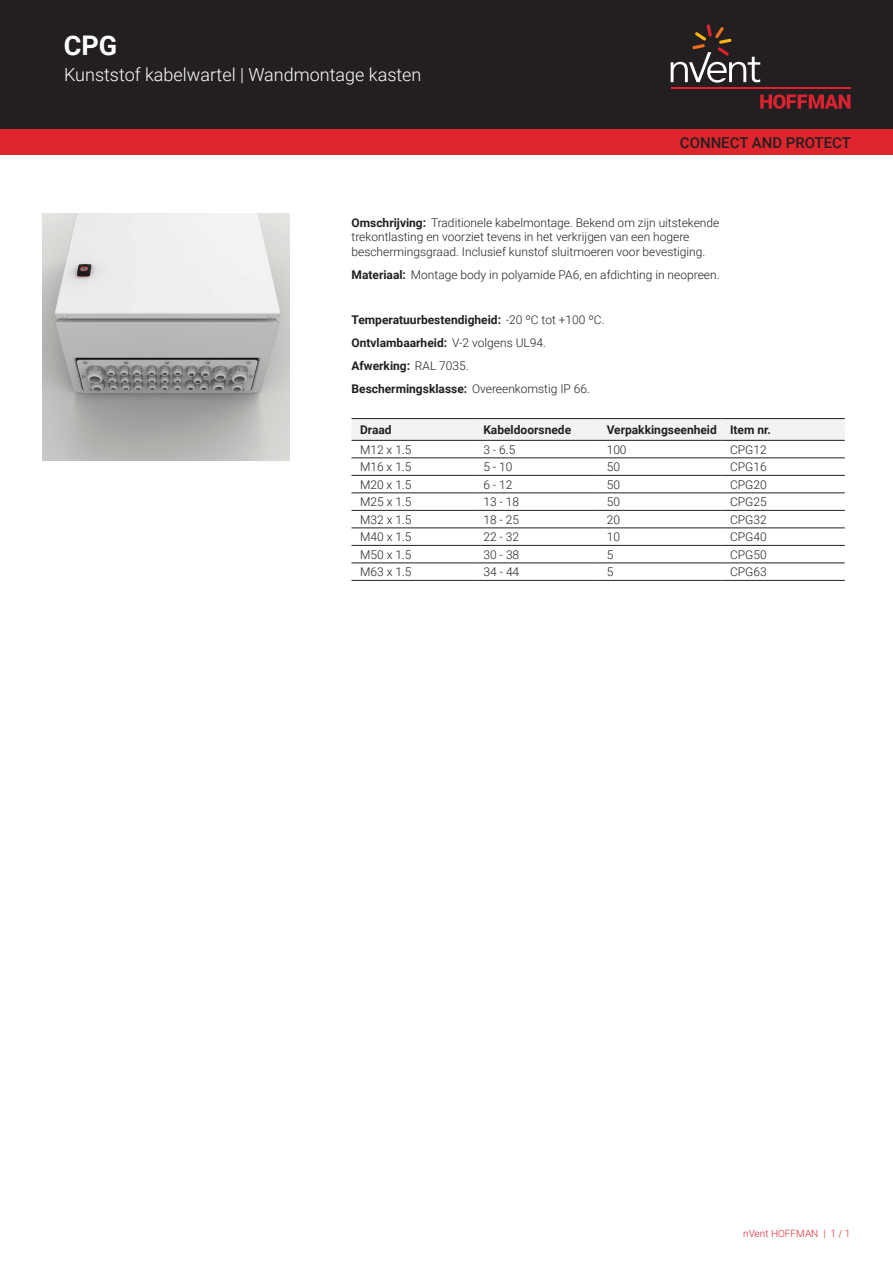
<style>
.page{position:relative;width:893px;height:1263px;background:#fff}
.page>*{position:absolute;margin:0;border:0;box-sizing:border-box;transform-origin:0 0}
.t1{font:700 27px "Roboto";color:#fff}
.t2{font:300 18px "Roboto";color:#fff}
.t3{font:500 15px "Roboto";color:#231f20}
.t4{font:300 12px/14.4px "Roboto";color:#231f20}
.t5{font:700 12px/23px "Roboto";color:#231f20}
.t6{font:300 10.05px "Roboto";color:#de252e}
.s1{font-weight:700}
.s2{font-weight:300}
</style>
<div class="page">
<div style="left:0;top:0;width:893px;height:129px;background:#231f20"></div>
<svg style="left:760px;top:94px;width:90px;height:15px"></svg>
<hr style="left:671px;top:88px;width:179px;height:1px;background:#db2230">
<svg style="left:671px;top:24px;width:89px;height:59px"></svg>
<div style="left:0;top:129px;width:893px;height:26px;background:#de252e"></div>
<svg style="left:351px;top:419px;width:494px;height:21px"></svg>
<hr style="left:351px;top:418px;width:124px;height:1px;background:#231f20">
<hr style="left:475px;top:418px;width:123px;height:1px;background:#231f20">
<hr style="left:598px;top:418px;width:123px;height:1px;background:#231f20">
<hr style="left:721px;top:418px;width:124px;height:1px;background:#231f20">
<hr style="left:351px;top:458px;width:124px;height:1px;background:#231f20">
<hr style="left:475px;top:458px;width:123px;height:1px;background:#231f20">
<hr style="left:598px;top:458px;width:123px;height:1px;background:#231f20">
<hr style="left:721px;top:458px;width:124px;height:1px;background:#231f20">
<hr style="left:351px;top:475px;width:124px;height:1px;background:#231f20">
<hr style="left:475px;top:475px;width:123px;height:1px;background:#231f20">
<hr style="left:598px;top:475px;width:123px;height:1px;background:#231f20">
<hr style="left:721px;top:475px;width:124px;height:1px;background:#231f20">
<hr style="left:351px;top:493px;width:124px;height:1px;background:#231f20">
<hr style="left:475px;top:493px;width:123px;height:1px;background:#231f20">
<hr style="left:598px;top:493px;width:123px;height:1px;background:#231f20">
<hr style="left:721px;top:493px;width:124px;height:1px;background:#231f20">
<hr style="left:351px;top:510px;width:124px;height:1px;background:#231f20">
<hr style="left:475px;top:510px;width:123px;height:1px;background:#231f20">
<hr style="left:598px;top:510px;width:123px;height:1px;background:#231f20">
<hr style="left:721px;top:510px;width:124px;height:1px;background:#231f20">
<hr style="left:351px;top:528px;width:124px;height:1px;background:#231f20">
<hr style="left:475px;top:528px;width:123px;height:1px;background:#231f20">
<hr style="left:598px;top:528px;width:123px;height:1px;background:#231f20">
<hr style="left:721px;top:528px;width:124px;height:1px;background:#231f20">
<hr style="left:351px;top:545px;width:124px;height:1px;background:#231f20">
<hr style="left:475px;top:545px;width:123px;height:1px;background:#231f20">
<hr style="left:598px;top:545px;width:123px;height:1px;background:#231f20">
<hr style="left:721px;top:545px;width:124px;height:1px;background:#231f20">
<hr style="left:351px;top:563px;width:124px;height:1px;background:#231f20">
<hr style="left:475px;top:563px;width:123px;height:1px;background:#231f20">
<hr style="left:598px;top:563px;width:123px;height:1px;background:#231f20">
<hr style="left:721px;top:563px;width:124px;height:1px;background:#231f20">
<hr style="left:351px;top:580px;width:124px;height:1px;background:#231f20">
<hr style="left:475px;top:580px;width:123px;height:1px;background:#231f20">
<hr style="left:598px;top:580px;width:123px;height:1px;background:#231f20">
<hr style="left:721px;top:580px;width:124px;height:1px;background:#231f20">
<hr style="left:351px;top:440px;width:124px;height:1px;background:#231f20">
<hr style="left:475px;top:440px;width:123px;height:1px;background:#231f20">
<hr style="left:598px;top:440px;width:123px;height:1px;background:#231f20">
<hr style="left:721px;top:440px;width:124px;height:1px;background:#231f20">
<img style="left:43px;top:213px;width:246px;height:247px">
<h1 class="t1" style="left:64px;top:27px;width:55px">CPG</h1>
<h2 class="t2" style="left:64px;top:62px;width:359px">Kunststof kabelwartel | Wandmontage kasten</h2>
<p class="t3" style="left:680px;top:132px;width:173px">CONNECT AND PROTECT</p>
<p class="t4" style="left:351px;top:215px;width:369px"><span class="s1">Omschrijving:</span> Traditionele kabelmontage. Bekend om zijn uitstekende trekontlasting en voorziet tevens in het verkrijgen van een hogere beschermingsgraad. Inclusief kunstof sluitmoeren voor bevestiging.</p>
<p class="t4" style="left:351px;top:267px;width:369px"><span class="s1">Materiaal:</span> Montage body in polyamide PA6, en afdichting in neopreen.</p>
<p class="t5" style="left:351px;top:308px;width:254px">Temperatuurbestendigheid: <span class="s2">-20 ºC tot +100 ºC.<br></span>Ontvlambaarheid: <span class="s2">V-2 volgens UL94.<br></span>Afwerking: <span class="s2">RAL 7035.<br></span>Beschermingsklasse: <span class="s2">Overeenkomstig IP 66.</span></p>
<p class="t5" style="left:360px;top:418px;width:33px">Draad</p>
<p class="t5" style="left:483px;top:418px;width:89px">Kabeldoorsnede</p>
<p class="t5" style="left:607px;top:418px;width:166px">Verpakkingseenheid Item nr.</p>
<p class="t4" style="left:360px;top:442px;width:53px">M12 x 1.5</p>
<p class="t4" style="left:483px;top:442px;width:34px">3 - 6.5</p>
<p class="t4" style="left:607px;top:442px;width:21px">100</p>
<p class="t4" style="left:730px;top:442px;width:38px">CPG12</p>
<p class="t4" style="left:360px;top:459px;width:53px">M16 x 1.5</p>
<p class="t4" style="left:483px;top:459px;width:31px">5 - 10</p>
<p class="t4" style="left:607px;top:459px;width:15px">50</p>
<p class="t4" style="left:730px;top:459px;width:38px">CPG16</p>
<p class="t4" style="left:360px;top:477px;width:53px">M20 x 1.5</p>
<p class="t4" style="left:483px;top:477px;width:31px">6 - 12</p>
<p class="t4" style="left:607px;top:477px;width:15px">50</p>
<p class="t4" style="left:730px;top:477px;width:38px">CPG20</p>
<p class="t4" style="left:360px;top:494px;width:53px">M25 x 1.5</p>
<p class="t4" style="left:483px;top:494px;width:37px">13 - 18</p>
<p class="t4" style="left:607px;top:494px;width:15px">50</p>
<p class="t4" style="left:730px;top:494px;width:38px">CPG25</p>
<p class="t4" style="left:360px;top:512px;width:53px">M32 x 1.5</p>
<p class="t4" style="left:483px;top:512px;width:37px">18 - 25</p>
<p class="t4" style="left:607px;top:512px;width:15px">20</p>
<p class="t4" style="left:730px;top:512px;width:38px">CPG32</p>
<p class="t4" style="left:360px;top:529px;width:53px">M40 x 1.5</p>
<p class="t4" style="left:483px;top:529px;width:37px">22 - 32</p>
<p class="t4" style="left:607px;top:529px;width:15px">10</p>
<p class="t4" style="left:730px;top:529px;width:38px">CPG40</p>
<p class="t4" style="left:360px;top:547px;width:53px">M50 x 1.5</p>
<p class="t4" style="left:483px;top:547px;width:37px">30 - 38</p>
<p class="t4" style="left:607px;top:547px;width:8px">5</p>
<p class="t4" style="left:730px;top:547px;width:38px">CPG50</p>
<p class="t4" style="left:360px;top:564px;width:53px">M63 x 1.5</p>
<p class="t4" style="left:483px;top:564px;width:37px">34 - 44</p>
<p class="t4" style="left:607px;top:564px;width:8px">5</p>
<p class="t4" style="left:730px;top:564px;width:38px">CPG63</p>
<p class="t6" style="left:743px;top:1226px;width:109px">nVent HOFFMAN | 1 / 1</p>
</div>
